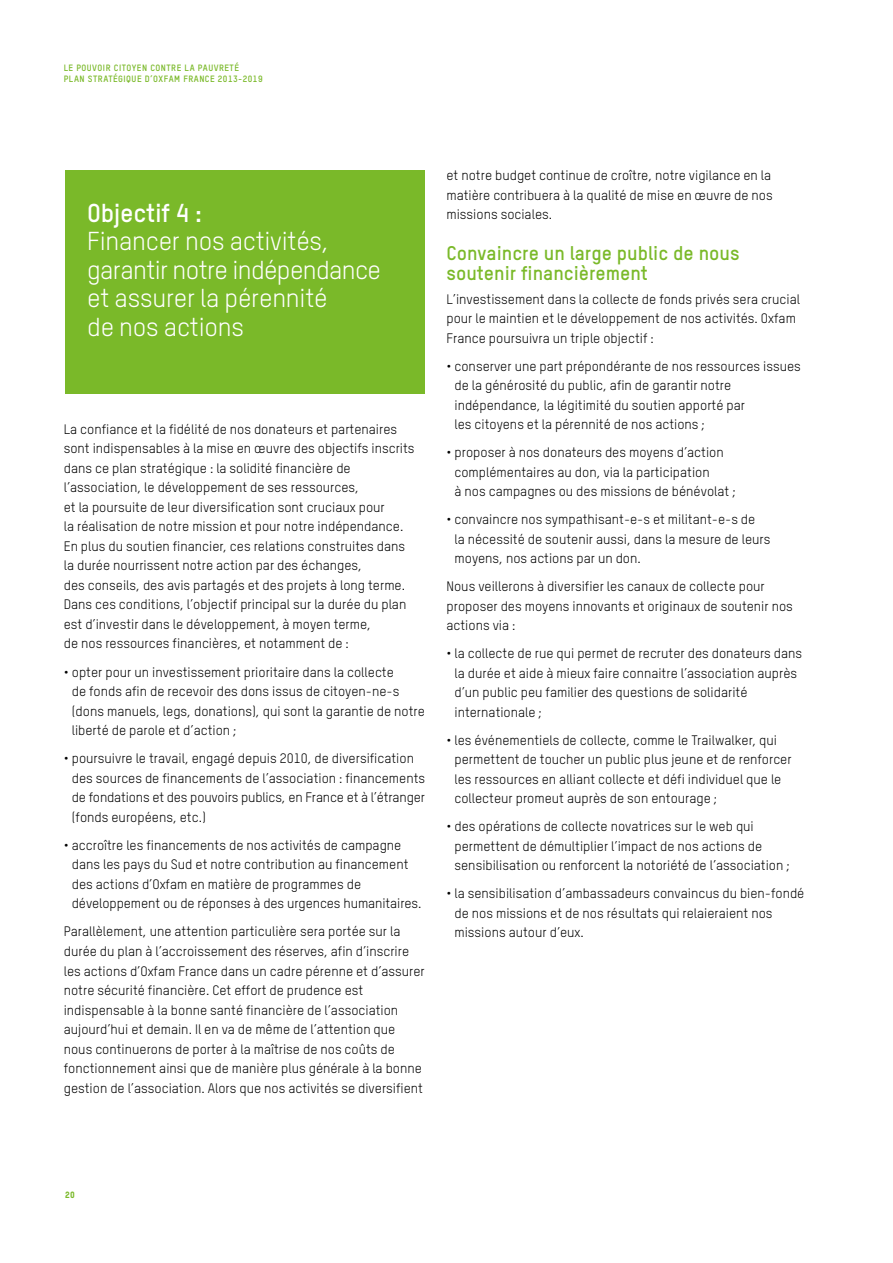
<style>
.page{position:relative;width:893px;height:1263px;background:#fff}
.page>*{position:absolute;margin:0;border:0;box-sizing:border-box;transform-origin:0 0}
.t1{font:25.5px/28.5px "Oxfam TSTARPRO";letter-spacing:-.01em;color:#fff}
.t2{font:700 25.5px "Oxfam TSTARPRO";letter-spacing:-.01em;color:#fff}
.t3{font:700 19.5px/19.5px "Oxfam TSTARPRO";color:#7ab929}
.t4{font:13.5px/19.5px "Oxfam TSTARPRO";color:#000}
.t5{font:700 9px/10.8px "Oxfam TSTARPRO";letter-spacing:.05em;color:#7ab929}
.t6{font:9px "Oxfam TSTARPRO Headline";color:#7ab929}
</style>
<div class="page">
<div style="left:65px;top:170px;width:360px;height:224px;background:#7ab929"></div>
<p class="t5" style="left:64px;top:61px;width:200px">LE POUVOIR CITOYEN CONTRE LA PAUVRETÉ<br>PLAN STRATÉGIQUE D’OXFAM FRANCE 2013-2019</p>
<h1 class="t2" style="left:87px;top:194px;width:116px">Objectif 4 :</h1>
<h1 class="t1" style="left:87px;top:225px;width:295px">Financer nos activités, garantir notre indépendance et assurer la pérennité<br>de nos actions</h1>
<p class="t4" style="left:64px;top:418px;width:352px">La confiance et la fidélité de nos donateurs et partenaires sont indispensables à la mise en œuvre des objectifs inscrits dans ce plan stratégique : la solidité financière de l’association, le développement de ses ressources,<br>et la poursuite de leur diversification sont cruciaux pour<br>la réalisation de notre mission et pour notre indépendance.<br>En plus du soutien financier, ces relations construites dans la durée nourrissent notre action par des échanges,<br>des conseils, des avis partagés et des projets à long terme.<br>Dans ces conditions, l’objectif principal sur la durée du plan est d’investir dans le développement, à moyen terme,<br>de nos ressources financières, et notamment de :</p>
<p class="t4" style="left:72px;top:661px;width:355px;text-indent:-8px">• opter pour un investissement prioritaire dans la collecte<br>de fonds afin de recevoir des dons issus de citoyen-ne-s (dons manuels, legs, donations), qui sont la garantie de notre liberté de parole et d’action ;</p>
<p class="t4" style="left:72px;top:747px;width:355px;text-indent:-8px">• poursuivre le travail, engagé depuis 2010, de diversification des sources de financements de l’association : financements de fondations et des pouvoirs publics, en France et à l’étranger (fonds européens, etc.)</p>
<p class="t4" style="left:72px;top:834px;width:351px;text-indent:-8px">• accroître les financements de nos activités de campagne dans les pays du Sud et notre contribution au financement des actions d’Oxfam en matière de programmes de développement ou de réponses à des urgences humanitaires.</p>
<p class="t4" style="left:64px;top:921px;width:363px">Parallèlement, une attention particulière sera portée sur la durée du plan à l’accroissement des réserves, afin d’inscrire les actions d’Oxfam France dans un cadre pérenne et d’assurer notre sécurité financière. Cet effort de prudence est indispensable à la bonne santé financière de l’association aujourd’hui et demain. Il en va de même de l’attention que nous continuerons de porter à la maîtrise de nos coûts de fonctionnement ainsi que de manière plus générale à la bonne gestion de l’association. Alors que nos activités se diversifient</p>
<p class="t4" style="left:446px;top:165px;width:328px;text-align:justify">et notre budget continue de croître, notre vigilance en la matière contribuera à la qualité de mise en œuvre de nos missions sociales.</p>
<h2 class="t3" style="left:446px;top:242px;width:295px">Convaincre un large public de nous soutenir financièrement</h2>
<p class="t4" style="left:446px;top:288px;width:355px">L’investissement dans la collecte de fonds privés sera crucial pour le maintien et le développement de nos activités. Oxfam<br>France poursuivra un triple objectif :</p>
<p class="t4" style="left:454px;top:355px;width:348px;text-indent:-8px">• conserver une part prépondérante de nos ressources issues de la générosité du public, afin de garantir notre indépendance, la légitimité du soutien apporté par<br>les citoyens et la pérennité de nos actions ;</p>
<p class="t4" style="left:454px;top:441px;width:283px;text-indent:-8px">• proposer à nos donateurs des moyens d’action complémentaires au don, via la participation<br>à nos campagnes ou des missions de bénévolat ;</p>
<p class="t4" style="left:454px;top:508px;width:317px;text-indent:-8px">• convaincre nos sympathisant-e-s et militant-e-s de<br>la nécessité de soutenir aussi, dans la mesure de leurs moyens, nos actions par un don.</p>
<p class="t4" style="left:446px;top:575px;width:348px">Nous veillerons à diversifier les canaux de collecte pour proposer des moyens innovants et originaux de soutenir nos actions via :</p>
<p class="t4" style="left:454px;top:642px;width:349px;text-indent:-8px">• la collecte de rue qui permet de recruter des donateurs dans la durée et aide à mieux faire connaitre l’association auprès d’un public peu familier des questions de solidarité internationale ;</p>
<p class="t4" style="left:454px;top:729px;width:339px;text-indent:-8px">• les événementiels de collecte, comme le Trailwalker, qui permettent de toucher un public plus jeune et de renforcer les ressources en alliant collecte et défi individuel que le collecteur promeut auprès de son entourage ;</p>
<p class="t4" style="left:454px;top:815px;width:337px;text-indent:-8px">• des opérations de collecte novatrices sur le web qui permettent de démultiplier l’impact de nos actions de sensibilisation ou renforcent la notoriété de l’association ;</p>
<p class="t4" style="left:454px;top:882px;width:351px;text-indent:-8px">• la sensibilisation d’ambassadeurs convaincus du bien-fondé de nos missions et de nos résultats qui relaieraient nos missions autour d’eux.</p>
<p class="t6" style="left:65px;top:1188px;width:11px">20</p>
</div>
